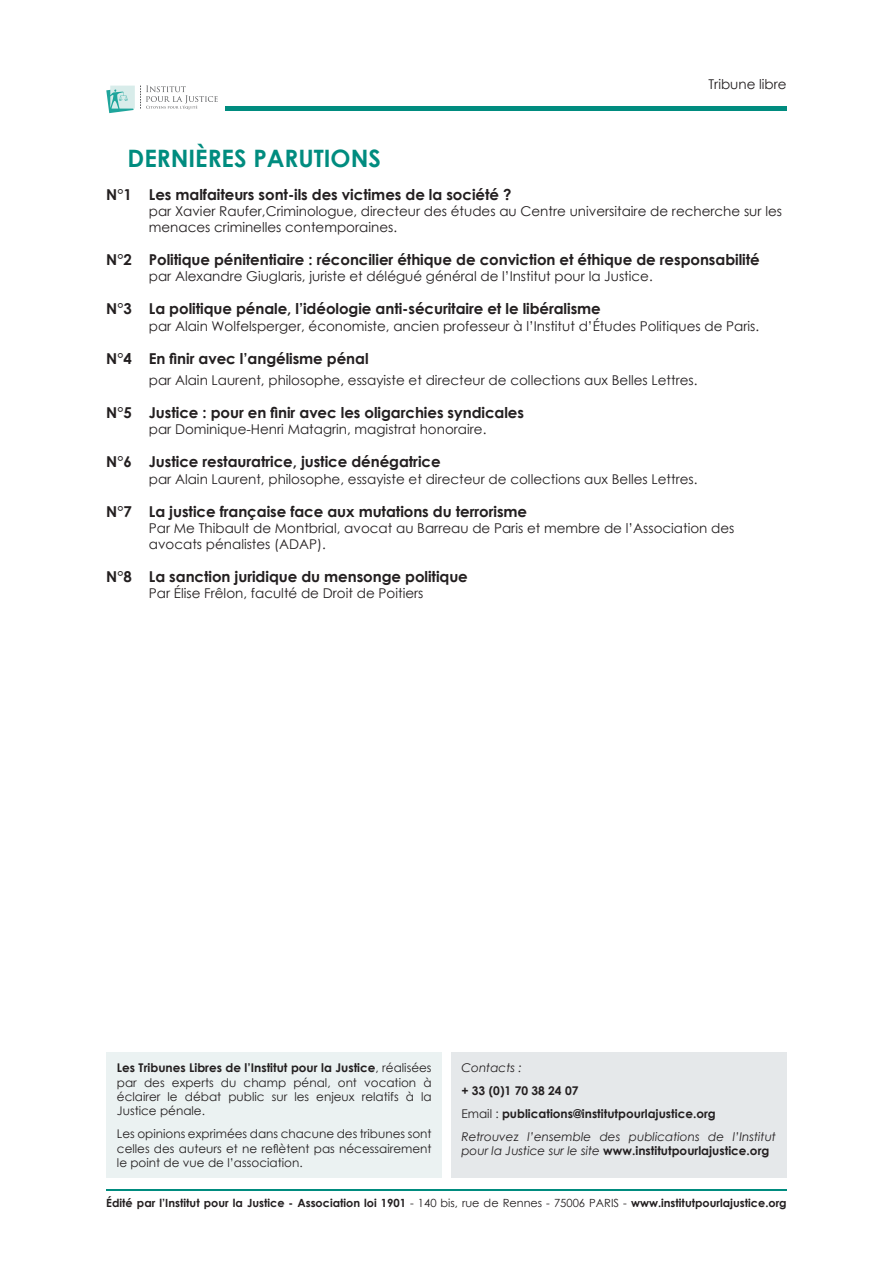
<style>
.page{position:relative;width:893px;height:1263px;background:#fff}
.page>*{position:absolute;margin:0;border:0;box-sizing:border-box;transform-origin:0 0}
.t1{font:700 24px "Century Gothic";color:#008c7f}
.t2{font:700 15px "Century Gothic";letter-spacing:-.005em;color:#231f20}
.t3{font:13.5px/16.2px "Century Gothic";color:#231f20}
.t4{font:12px/14.4px "Century Gothic";color:#231f20;text-align:justify}
.t5{font:700 12px/23px "Century Gothic";color:#231f20}
.t6{font:italic 12px "Century Gothic";color:#231f20}
.t7{font:700 11.25px "Century Gothic";color:#231f20}
.s1{font-weight:700}
.s2{font-weight:400}
.s3{font-weight:400;font-style:italic}
</style>
<div class="page">
<div style="left:106px;top:1052px;width:336px;height:126px;background:#ebf2f2"></div>
<div style="left:451px;top:1052px;width:336px;height:126px;background:#e5e8ea"></div>
<hr style="left:106px;top:1189px;width:681px;height:1px;background:#008c7f">
<svg style="left:106px;top:85px;width:112px;height:28px"></svg>
<div style="left:225px;top:106px;width:562px;height:5px;background:#008c7f"></div>
<p class="t3" style="left:708px;top:76px;width:80px">Tribune libre</p>
<h1 class="t1" style="left:128px;top:140px;width:221px">DERN IÈRES PARUTIONS</h1>
<p class="t2" style="left:106px;top:183px;width:407px">N °1 Les malfaiteurs sont-ils des victimes de la société ?</p>
<p class="t3" style="left:149px;top:203px;width:635px">par Xavier Raufer,Criminologue, directeur des études au Centre universitaire de recherche sur les menaces criminelles contemporaines.</p>
<p class="t2" style="left:106px;top:248px;width:655px">N °2 Politique pénitentiaire : réconcilier éthique de conviction et éthique de responsabilité</p>
<p class="t3" style="left:149px;top:268px;width:505px">par Alexandre Giuglaris, juriste et délégué général de l’Institut pour la Justice.</p>
<p class="t2" style="left:106px;top:298px;width:496px">N °3 La politique pénale, l’idéologie anti-sécuritaire et le libéralisme</p>
<p class="t3" style="left:149px;top:317px;width:612px">par Alain Wolfelsperger, économiste, ancien professeur à l’Institut d’Études Politiques de Paris.</p>
<p class="t2" style="left:106px;top:347px;width:264px">N°4 En finir avec l’angélisme pénal</p>
<p class="t3" style="left:149px;top:372px;width:550px">par Alain Laurent, philosophe, essayiste et directeur de collections aux Belles Lettres.</p>
<p class="t2" style="left:106px;top:401px;width:419px">N°5 Justice : pour en finir avec les oligarchies syndicales</p>
<p class="t3" style="left:149px;top:421px;width:339px">par Dominique-Henri Matagrin, magistrat honoraire.</p>
<p class="t2" style="left:106px;top:451px;width:336px">N °6 Justice restauratrice, justice dénégatrice</p>
<p class="t3" style="left:149px;top:470px;width:550px">par Alain Laurent, philosophe, essayiste et directeur de collections aux Belles Lettres.</p>
<p class="t2" style="left:106px;top:500px;width:422px">N °7 La justice française face aux mutations du terrorisme</p>
<p class="t3" style="left:149px;top:520px;width:587px">Par Me Thibault de Montbrial, avocat au Barreau de Paris et membre de l’Association des avocats pénalistes (ADAP).</p>
<p class="t2" style="left:106px;top:565px;width:363px">N°8 La sanction juridique du mensonge politique</p>
<p class="t3" style="left:149px;top:585px;width:276px">Par Élise Frêlon, faculté de Droit de Poitiers</p>
<p class="t4" style="left:117px;top:1060px;width:316px"><span class="s1">Les Tribunes Libres de l’Institut pour la Justice</span>, réalisées par des experts du champ pénal, ont vocation à éclairer le débat public sur les enjeux relatifs à la Justice pénale.</p>
<p class="t4" style="left:117px;top:1126px;width:316px">Les opinions exprimées dans chacune des tribunes sont celles des auteurs et ne reflètent pas nécessairement le point de vue de l’association.</p>
<p class="t6" style="left:461px;top:1059px;width:62px">Contacts :</p>
<p class="t5" style="left:461px;top:1079px;width:316px">+ 33 (0)1 70 38 24 07<br><span class="s2">Email :</span> publications@institutpourlajustice.org<br><span class="s3">Retrouvez l’ensemble des publications de l’Institut</span></p>
<p class="t5" style="left:461px;top:1139px;width:310px"><span class="s3">pour la Justice sur le site</span> www.institutpourlajustice.org</p>
<p class="t7" style="left:106px;top:1195px;width:682px">Édité par l’Institut pour la Justice - Association loi 1901 <span class="s2">- 140 bis, rue de Rennes - 75006 PARIS -</span> www.institutpourlajustice.org</p>
</div>
